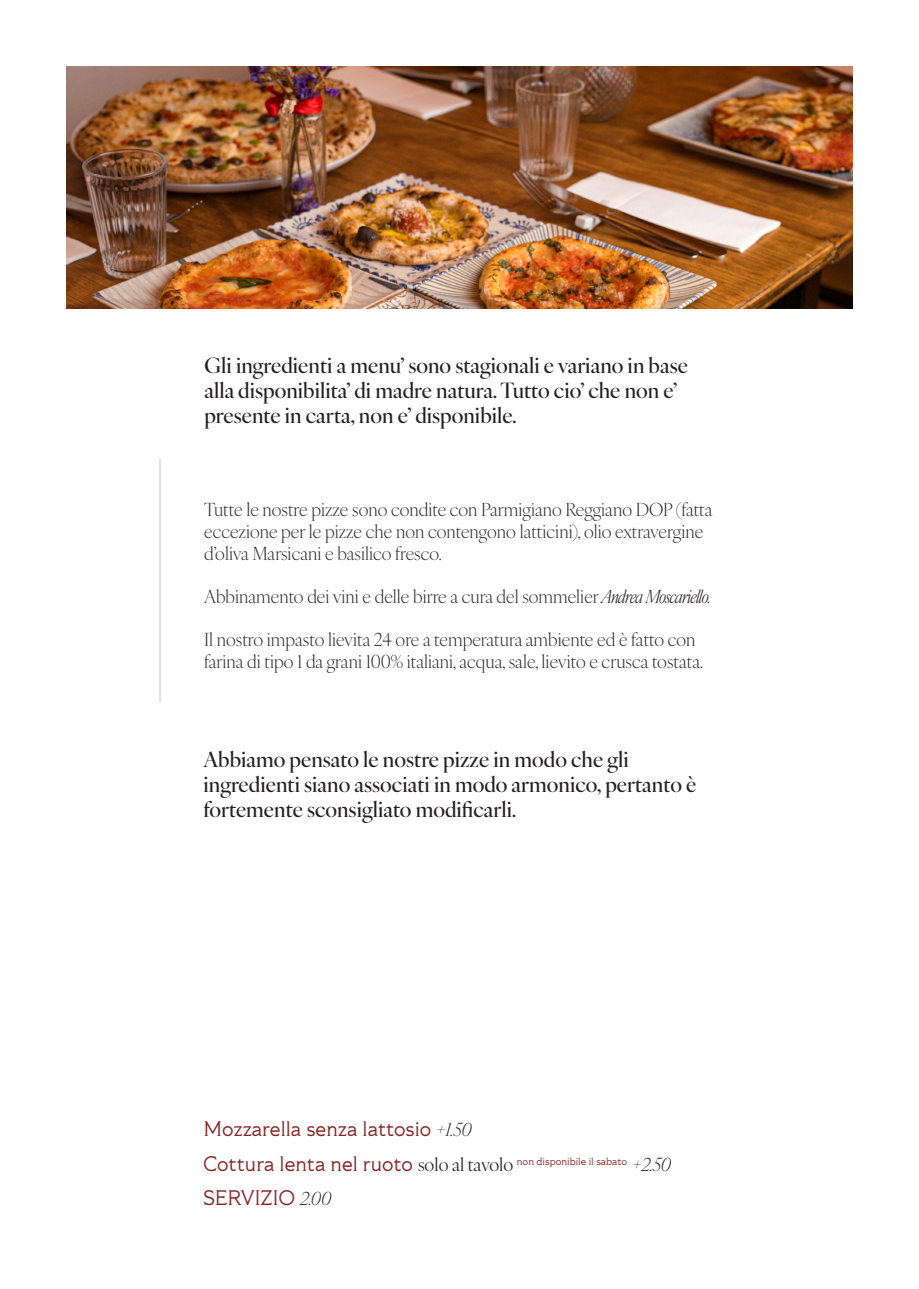
<style>
.page{position:relative;width:919px;height:1289px;background:#fff}
.page>*{position:absolute;margin:0;border:0;box-sizing:border-box;transform-origin:0 0}
.t1{font:500 21px/25.2px "Ivy Ora Display";color:#231f20}
.t2{font:21px "Tiller";color:#852121}
.t3{font:300 18px/21.6px "Ivy Ora Display";color:#231f20}
.t4{font:10.5px "Tiller";color:#852121}
.s1{font-style:italic}
.s2{font-family:"Ivy Ora Display";font-weight:300;font-style:italic;font-size:18px;color:#231f20}
.s3{font-size:21px}
.s4{font-family:"Ivy Ora Display";font-size:18px;color:#231f20}
</style>
<div class="page">
<hr style="left:160px;top:458px;width:1px;height:244px;background:#e3e1d5">
<hr style="left:159px;top:458px;width:1px;height:244px;background:#e3e1d5">
<img style="left:67px;top:67px;width:785px;height:241px">
<p class="t1" style="left:204px;top:351px;width:485px">Gli ingredienti a menu’ sono stagionali e variano in base alla disponibilita’ di madre natura. Tutto cio’ che non e’ presente in carta, non e’ disponibile.</p>
<p class="t3" style="left:204px;top:498px;width:510px">Tutte le nostre pizze sono condite con Parmigiano Reggiano DOP (fatta eccezione per le pizze che non contengono latticini), olio extravergine d’oliva Marsicani e basilico fresco.</p>
<p class="t3" style="left:204px;top:584px;width:508px">Abbinamento dei vini e delle birre a cura del sommelier <span class="s1">Andrea Moscariello.</span></p>
<p class="t3" style="left:204px;top:627px;width:500px">Il nostro impasto lievita 24 ore a temperatura ambiente ed è fatto con farina di tipo 1 da grani 100% italiani, acqua, sale, lievito e crusca tostata.</p>
<p class="t1" style="left:203px;top:745px;width:494px">Abbiamo pensato le nostre pizze in modo che gli ingredienti siano associati in modo armonico, pertanto è fortemente sconsigliato modificarli.</p>
<p class="t2" style="left:203px;top:1116px;width:269px">Mozzarella senza lattosio <span class="s2">+1.50</span></p>
<p class="t4" style="left:203px;top:1154px;width:469px"><span class="s3">Cottura lenta nel ruoto</span> <span class="s4">solo al tavolo</span> non disponibile il sabato <span class="s2">+2.50</span></p>
<p class="t2" style="left:203px;top:1184px;width:129px">SERVIZIO <span class="s2">2.00</span></p>
</div>
